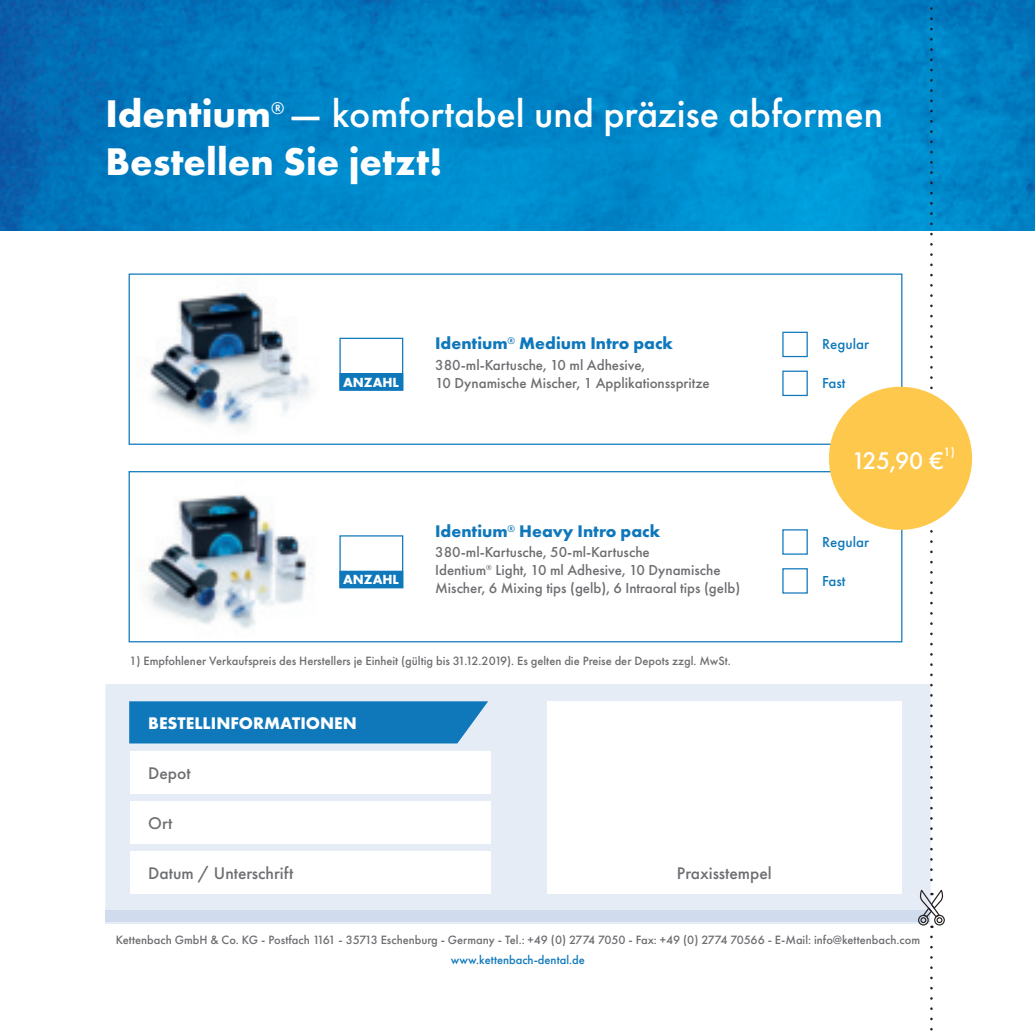
<style>
.page{position:relative;width:1035px;height:1035px;background:#fff}
.page>*{position:absolute;margin:0;border:0;box-sizing:border-box;transform-origin:0 0}
.t1{font:500 40px "Futura PT";color:#fff}
.t2{font:700 40px "Futura PT";color:#fff}
.t3{font:500 25px "Futura PT";color:#fff}
.t4{font:700 17.5px "Futura PT";color:#0f78bb}
.t5{font:500 17.5px "Futura PT";color:#6d6e71}
.t6{font:700 17.5px "Futura PT";color:#fff}
.t7{font:500 17.5px "Futura PT";color:#fff}
.t8{font:500 15px/18px "Futura PT";color:#6d6e71}
.t9{font:500 15px "Futura PT";color:#0f78bb}
.t10{font:700 13.75px "Futura PT";color:#fff}
.t11{font:500 12.5px "Futura PT";color:#6d6e71}
.t12{font:500 12.5px "Futura PT";color:#0f78bb}
.t13{font:500 12.5px "Futura PT";color:#fff}
.s1{font-weight:700}
</style>
<div class="page">
<img style="left:0;top:0;width:1035px;height:230px">
<div style="left:105px;top:684px;width:813px;height:226px;background:#e5ecf6"></div>
<hr style="left:105px;top:922px;width:825px;height:2px;background:#e5ecf6">
<div style="left:105px;top:910px;width:825px;height:12px;background:#d0dbee"></div>
<div style="left:547px;top:701px;width:355px;height:193px;background:#fff"></div>
<div style="left:130px;top:851px;width:361px;height:42px;background:#fff"></div>
<div style="left:130px;top:801px;width:361px;height:42px;background:#fff"></div>
<div style="left:130px;top:751px;width:361px;height:42px;background:#fff"></div>
<svg style="left:129px;top:701px;width:359px;height:42px;background:#197dbd"></svg>
<svg style="left:128px;top:471px;width:775px;height:172px"></svg>
<div style="left:340px;top:571px;width:63px;height:16px;background:#0f78bb"></div>
<div style="left:339px;top:571px;width:64px;height:17px;border:1px solid #0f78bb"></div>
<svg style="left:781px;top:528px;width:27px;height:66px"></svg>
<svg style="left:930px;top:937px;width:2px;height:94px"></svg>
<svg style="left:918px;top:0;width:27px;height:928px"></svg>
<img style="left:134px;top:476px;width:193px;height:161px">
<svg style="left:128px;top:273px;width:775px;height:172px"></svg>
<div style="left:340px;top:374px;width:63px;height:16px;background:#0f78bb"></div>
<div style="left:339px;top:373px;width:64px;height:18px;border:1px solid #0f78bb"></div>
<svg style="left:781px;top:331px;width:27px;height:66px"></svg>
<img style="left:136px;top:276px;width:189px;height:166px">
<div style="left:829px;top:387px;width:143px;height:143px;background:#fdc84b;border-radius:50%"></div>
<h1 class="t1" style="left:105px;top:96px;width:779px"><span class="s1">Identium</span> — komfortabel und präzise abformen</h1>
<h3 class="t7" style="left:271px;top:101px;width:15px">®</h3>
<h1 class="t2" style="left:105px;top:145px;width:339px">Bestellen Sie jetzt!</h1>
<h3 class="t4" style="left:435px;top:336px;width:239px">Identium<sup>®</sup> Medium Intro pack</h3>
<p class="t8" style="left:435px;top:357px;width:211px">380-ml-Kartusche, 10 ml Adhesive,</p>
<p class="t10" style="left:343px;top:376px;width:57px">ANZAHL</p>
<p class="t8" style="left:435px;top:375px;width:276px">10 Dynamische Mischer, 1 Applikationsspritze</p>
<p class="t10" style="left:343px;top:574px;width:57px">ANZAHL</p>
<h3 class="t4" style="left:435px;top:524px;width:226px">Identium<sup>®</sup> Heavy Intro pack</h3>
<p class="t8" style="left:435px;top:544px;width:306px">380-ml-Kartusche, 50-ml-Kartusche<br>Identium<sup>®</sup> Light, 10 ml Adhesive, 10 Dynamische<br>Mischer, 6 Mixing tips (gelb), 6 Intraoral tips (gelb)</p>
<p class="t11" style="left:129px;top:656px;width:603px">1) Empfohlener Verkaufspreis des Herstellers je Einheit (gültig bis 31.12.2019). Es gelten die Preise der Depots zzgl. MwSt.</p>
<h3 class="t6" style="left:148px;top:716px;width:210px">BESTELLINFORMATIONEN</h3>
<h3 class="t5" style="left:148px;top:765px;width:44px">Depot</h3>
<h3 class="t5" style="left:148px;top:815px;width:26px">Ort</h3>
<h3 class="t5" style="left:148px;top:865px;width:147px">Datum / Unterschrift</h3>
<h3 class="t5" style="left:677px;top:865px;width:96px">Praxisstempel</h3>
<p class="t9" style="left:822px;top:338px;width:48px">Regular</p>
<p class="t9" style="left:822px;top:377px;width:25px">Fast</p>
<h2 class="t3" style="left:851px;top:449px;width:94px">125,90 €</h2>
<p class="t13" style="left:943px;top:446px;width:13px">1)</p>
<p class="t9" style="left:822px;top:535px;width:48px">Regular</p>
<p class="t9" style="left:822px;top:574px;width:25px">Fast</p>
<p class="t11" style="left:116px;top:934px;width:805px">Kettenbach GmbH &amp; Co. KG - Postfach 1161 - 35713 Eschenburg - Germany - Tel.: +49 (0) 2774 7050 - Fax: +49 (0) 2774 70566 - E-Mail: info@kettenbach.com</p>
<p class="t12" style="left:451px;top:954px;width:135px">www.kettenbach-dental.de</p>
</div>
